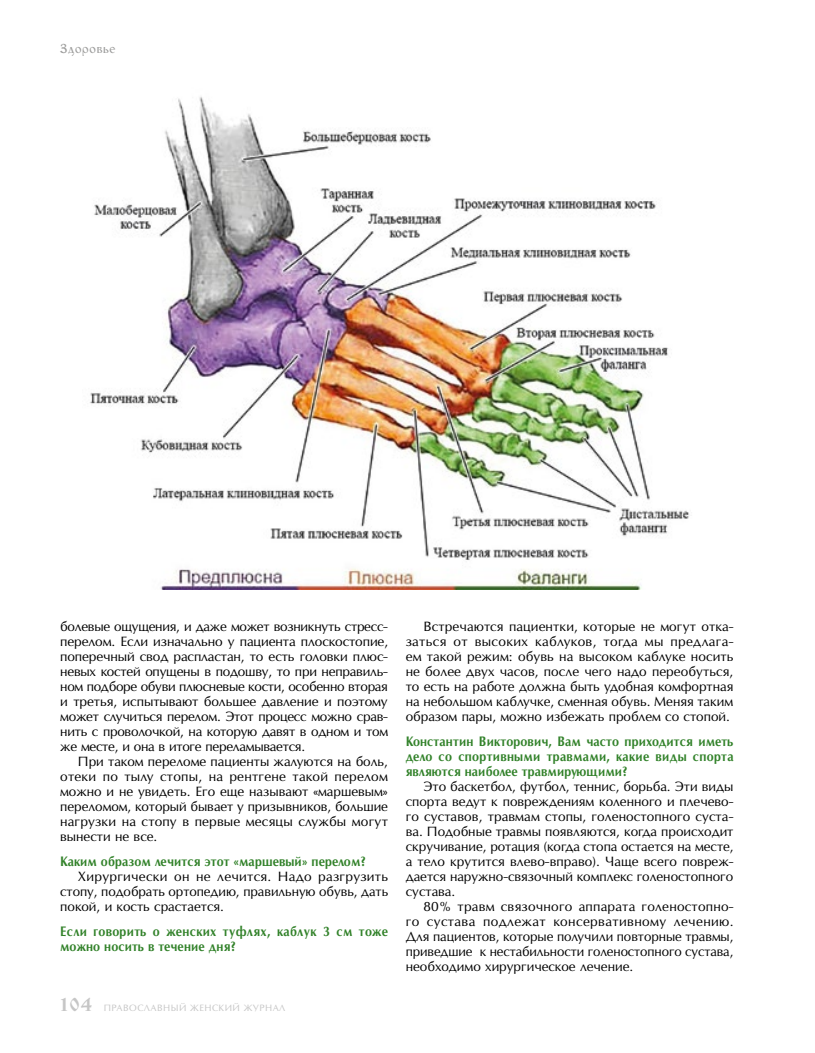
<style>
.page{position:relative;width:815px;height:1053px;background:#fff}
.page>*{position:absolute;margin:0;border:0;box-sizing:border-box;transform-origin:0 0}
.t1{font:15px "SPSL New Cyrillic";letter-spacing:.05em;color:#9d9d9c}
.t2{font:700 13.12px/15px "Opium New C";letter-spacing:.01em;color:#32822a;scale:.9 1}
.t3{font:12.88px/15px "Opium New C";color:#000;text-align:justify}
.t4{font:8.75px "Opium New C";letter-spacing:.05em;color:#c6c6c6}
.s1{font-family:"Izhitsa C";font-size:18.75px}
</style>
<div class="page">
<img style="left:90px;top:96px;width:599px;height:493px">
<p class="t1" style="left:60px;top:42px;width:57px">Здоровье</p>
<p class="t3" style="left:60px;top:619px;width:329px">болевые ощущения, и даже может возникнуть стресс&shy;перелом. Если изначально у пациента плоскостопие, поперечный свод распластан, то есть головки плюс&shy;невых костей опущены в подошву, то при неправиль&shy;ном подборе обуви плюсневые кости, особенно вторая и третья, испытывают большее давление и поэтому может случиться перелом. Этот процесс можно срав&shy;нить с проволочкой, на которую давят в одном и том же месте, и она в итоге переламывается.</p>
<p class="t3" style="left:60px;top:754px;width:329px;text-indent:18px">При таком переломе пациенты жалуются на боль, отеки по тылу стопы, на рентгене такой перелом можно и не увидеть. Его еще называют «маршевым» переломом, который бывает у призывников, большие нагрузки на стопу в первые месяцы службы могут вынести не все.</p>
<p class="t2" style="left:60px;top:854px;width:341px">Каким образом лечится этот «маршевый» перелом?</p>
<p class="t3" style="left:60px;top:869px;width:329px;text-indent:18px">Хирургически он не лечится. Надо разгрузить стопу, подобрать ортопедию, правильную обувь, дать покой, и кость срастается.</p>
<p class="t2" style="left:60px;top:924px;width:366px">Если говорить о женских туфлях, каблук 3 см тоже можно носить в течение дня?</p>
<p class="t4" style="left:60px;top:1002px;width:227px"><span class="s1">104</span> ПРАВОСЛАВНЫЙ ЖЕНСКИЙ ЖУРНАЛ</p>
<p class="t3" style="left:406px;top:619px;width:329px;text-indent:18px">Встречаются пациентки, которые не могут отка&shy;заться от высоких каблуков, тогда мы предлага&shy;ем такой режим: обувь на высоком каблуке носить не более двух часов, после чего надо переобуться, то есть на работе должна быть удобная комфортная на небольшом каблучке, сменная обувь. Меняя таким образом пары, можно избежать проблем со стопой.</p>
<p class="t2" style="left:406px;top:734px;width:366px;text-align:justify">Константин Викторович, Вам часто приходится иметь дело со спортивными травмами, какие виды спорта являются наиболее травмирующими?</p>
<p class="t3" style="left:406px;top:779px;width:329px;text-indent:18px">Это баскетбол, футбол, теннис, борьба. Эти виды спорта ведут к повреждениям коленного и плечево&shy;го суставов, травмам стопы, голеностопного суста&shy;ва. Подобные травмы появляются, когда происходит скручивание, ротация (когда стопа остается на месте, а тело крутится влево-вправо). Чаще всего повреж&shy;дается наружно-связочный комплекс голеностопного сустава.</p>
<p class="t3" style="left:406px;top:899px;width:329px;text-indent:18px">80% травм связочного аппарата голеностопно&shy;го сустава подлежат консервативному лечению.<br>Для пациентов, которые получили повторные травмы, приведшие к нестабильности голеностопного сустава, необходимо хирургическое лечение.</p>
</div>
